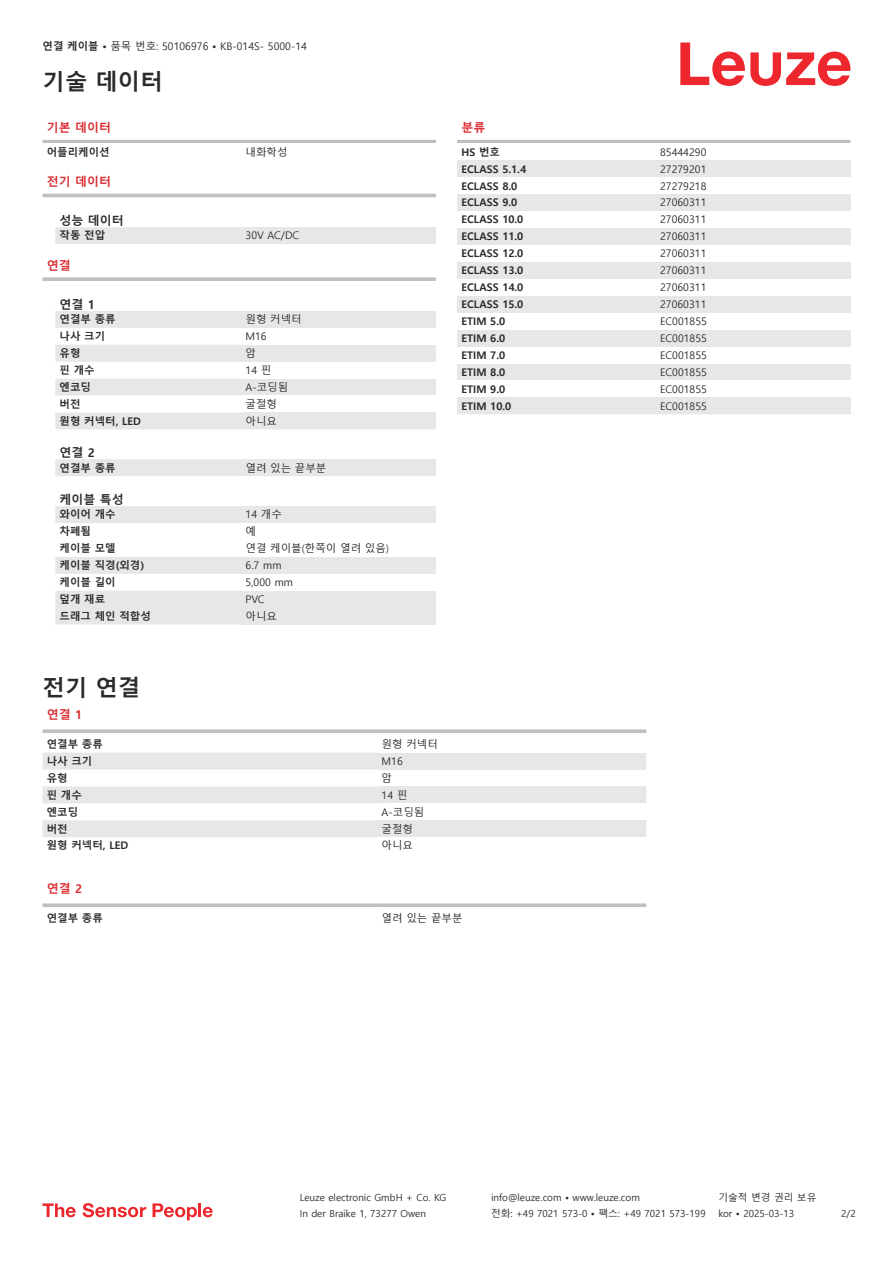
<style>
.page{position:relative;width:893px;height:1263px;background:#fff}
.page>*{position:absolute;margin:0;border:0;box-sizing:border-box;transform-origin:0 0}
.t1{font:700 22.5px "Malgun Gothic";color:#2b292a}
.t2{font:700 12px "Malgun Gothic";color:#db2a30}
.t3{font:700 12px "Malgun Gothic";color:#2b292a}
.t4{font:10.5px "Malgun Gothic";color:#2b292a}
.t5{font:700 10.5px "Malgun Gothic";color:#2b292a}
.t6{font:9.75px "Malgun Gothic";color:#2b292a}
.s1{font-weight:700}
</style>
<div class="page">
<svg style="left:680px;top:43px;width:170px;height:43px"></svg>
<svg style="left:55px;top:227px;width:187px;height:398px"></svg>
<hr style="left:43px;top:140px;width:393px;height:3px;background:#bdbfc1">
<hr style="left:43px;top:194px;width:393px;height:3px;background:#bdbfc1">
<div style="left:242px;top:227px;width:194px;height:17px;background:#e6e7e9"></div>
<div style="left:43px;top:261px;width:393px;height:18px;background:#fff"></div>
<svg style="left:43px;top:277px;width:393px;height:4px;background:#c3c5c7"></svg>
<div style="left:242px;top:311px;width:194px;height:17px;background:#e6e7e9"></div>
<div style="left:242px;top:345px;width:194px;height:17px;background:#e6e7e9"></div>
<div style="left:242px;top:379px;width:194px;height:16px;background:#e6e7e9"></div>
<div style="left:242px;top:412px;width:194px;height:17px;background:#e6e7e9"></div>
<div style="left:242px;top:459px;width:194px;height:17px;background:#e6e7e9"></div>
<div style="left:242px;top:506px;width:194px;height:17px;background:#e6e7e9"></div>
<div style="left:242px;top:557px;width:194px;height:17px;background:#e6e7e9"></div>
<div style="left:242px;top:591px;width:194px;height:17px;background:#e6e7e9"></div>
<div style="left:242px;top:608px;width:194px;height:17px;background:#e6e7e9"></div>
<svg style="left:43px;top:753px;width:335px;height:84px;fill:#e6e7e9"></svg>
<svg style="left:43px;top:729px;width:335px;height:4px"></svg>
<svg style="left:378px;top:729px;width:268px;height:4px"></svg>
<div style="left:378px;top:753px;width:268px;height:16px;background:#e6e7e9"></div>
<div style="left:378px;top:786px;width:268px;height:17px;background:#e6e7e9"></div>
<div style="left:378px;top:820px;width:268px;height:17px;background:#e6e7e9"></div>
<svg style="left:43px;top:903px;width:335px;height:4px"></svg>
<svg style="left:378px;top:903px;width:268px;height:4px"></svg>
<hr style="left:457px;top:140px;width:393px;height:3px;background:#bdbfc1">
<div style="left:457px;top:160px;width:200px;height:17px;background:#e6e7e9"></div>
<div style="left:657px;top:160px;width:193px;height:17px;background:#e6e7e9"></div>
<div style="left:457px;top:194px;width:200px;height:17px;background:#e6e7e9"></div>
<div style="left:657px;top:194px;width:193px;height:17px;background:#e6e7e9"></div>
<div style="left:457px;top:228px;width:200px;height:17px;background:#e6e7e9"></div>
<div style="left:657px;top:228px;width:193px;height:17px;background:#e6e7e9"></div>
<div style="left:457px;top:262px;width:200px;height:17px;background:#e6e7e9"></div>
<div style="left:657px;top:262px;width:193px;height:17px;background:#e6e7e9"></div>
<div style="left:457px;top:296px;width:200px;height:17px;background:#e6e7e9"></div>
<div style="left:657px;top:296px;width:193px;height:17px;background:#e6e7e9"></div>
<div style="left:457px;top:330px;width:200px;height:17px;background:#e6e7e9"></div>
<div style="left:657px;top:330px;width:193px;height:17px;background:#e6e7e9"></div>
<div style="left:457px;top:364px;width:200px;height:16px;background:#e6e7e9"></div>
<div style="left:657px;top:364px;width:193px;height:16px;background:#e6e7e9"></div>
<div style="left:457px;top:397px;width:200px;height:17px;background:#e6e7e9"></div>
<div style="left:657px;top:397px;width:193px;height:17px;background:#e6e7e9"></div>
<svg style="left:43px;top:1203px;width:33px;height:14px"></svg>
<svg style="left:83px;top:1203px;width:63px;height:14px"></svg>
<svg style="left:153px;top:1203px;width:44px;height:17px"></svg>
<hr style="left:198px;top:1203px;width:3px;height:14px;background:#ed272d">
<svg style="left:203px;top:1207px;width:10px;height:10px"></svg>
<p class="t4" style="left:43px;top:41px;width:266px"><span class="s1">연결 케이블 •</span> 품목 번호: 50106976 <span class="s1">•</span> KB-014S- 5000-14</p>
<h1 class="t1" style="left:43px;top:69px;width:122px">기술 데이터</h1>
<p class="t2" style="left:47px;top:121px;width:66px">기본 데이터</p>
<p class="t5" style="left:47px;top:146px;width:64px">어플리케이션</p>
<p class="t4" style="left:246px;top:146px;width:43px">내화학성</p>
<p class="t2" style="left:47px;top:175px;width:66px">전기 데이터</p>
<p class="t3" style="left:60px;top:214px;width:66px">성능 데이터</p>
<p class="t5" style="left:60px;top:229px;width:47px">작동 전압</p>
<p class="t4" style="left:246px;top:230px;width:55px">30V AC/DC</p>
<p class="t2" style="left:47px;top:258px;width:25px">연결</p>
<p class="t3" style="left:60px;top:297px;width:37px">연결 1</p>
<p class="t5" style="left:60px;top:313px;width:58px">연결부 종류</p>
<p class="t4" style="left:246px;top:313px;width:58px">원형 커넥터</p>
<p class="t5" style="left:60px;top:330px;width:47px">나사 크기</p>
<p class="t4" style="left:246px;top:330px;width:23px">M16</p>
<p class="t5" style="left:60px;top:347px;width:22px">유형</p>
<p class="t4" style="left:246px;top:347px;width:12px">암</p>
<p class="t5" style="left:60px;top:364px;width:37px">핀 개수</p>
<p class="t4" style="left:246px;top:364px;width:27px">14 핀</p>
<p class="t5" style="left:60px;top:381px;width:33px">엔코딩</p>
<p class="t4" style="left:246px;top:381px;width:44px">A-코딩됨</p>
<p class="t5" style="left:60px;top:398px;width:22px">버전</p>
<p class="t4" style="left:246px;top:398px;width:33px">굴절형</p>
<p class="t5" style="left:60px;top:415px;width:83px">원형 커넥터, LED</p>
<p class="t4" style="left:246px;top:415px;width:33px">아니요</p>
<p class="t3" style="left:60px;top:446px;width:37px">연결 2</p>
<p class="t5" style="left:60px;top:461px;width:58px">연결부 종류</p>
<p class="t4" style="left:246px;top:462px;width:82px">열려 있는 끝부분</p>
<p class="t3" style="left:60px;top:492px;width:66px">케이블 특성</p>
<p class="t5" style="left:60px;top:508px;width:58px">와이어 개수</p>
<p class="t4" style="left:246px;top:509px;width:38px">14 개수</p>
<p class="t5" style="left:60px;top:525px;width:33px">차폐됨</p>
<p class="t4" style="left:246px;top:525px;width:12px">예</p>
<p class="t5" style="left:60px;top:542px;width:58px">케이블 모델</p>
<p class="t4" style="left:246px;top:542px;width:145px">연결 케이블(한쪽이 열려 있음)</p>
<p class="t5" style="left:60px;top:559px;width:86px">케이블 직경(외경)</p>
<p class="t4" style="left:246px;top:559px;width:38px">6.7 mm</p>
<p class="t5" style="left:60px;top:576px;width:58px">케이블 길이</p>
<p class="t4" style="left:246px;top:576px;width:49px">5,000 mm</p>
<p class="t5" style="left:60px;top:593px;width:47px">덮개 재료</p>
<p class="t4" style="left:246px;top:593px;width:21px">PVC</p>
<p class="t5" style="left:60px;top:610px;width:93px">드래그 체인 적합성</p>
<p class="t4" style="left:246px;top:610px;width:33px">아니요</p>
<p class="t2" style="left:461px;top:121px;width:25px">분류</p>
<p class="t5" style="left:461px;top:146px;width:40px">HS 번호</p>
<p class="t4" style="left:660px;top:146px;width:48px">85444290</p>
<p class="t5" style="left:461px;top:163px;width:66px">ECLASS 5.1.4</p>
<p class="t4" style="left:660px;top:163px;width:48px">27279201</p>
<p class="t5" style="left:461px;top:179px;width:57px">ECLASS 8.0</p>
<p class="t4" style="left:660px;top:180px;width:48px">27279218</p>
<p class="t5" style="left:461px;top:196px;width:57px">ECLASS 9.0</p>
<p class="t4" style="left:660px;top:197px;width:48px">27060311</p>
<p class="t5" style="left:461px;top:213px;width:63px">ECLASS 10.0</p>
<p class="t4" style="left:660px;top:214px;width:48px">27060311</p>
<p class="t5" style="left:461px;top:230px;width:63px">ECLASS 11.0</p>
<p class="t4" style="left:660px;top:231px;width:48px">27060311</p>
<p class="t5" style="left:461px;top:247px;width:63px">ECLASS 12.0</p>
<p class="t4" style="left:660px;top:247px;width:48px">27060311</p>
<p class="t5" style="left:461px;top:264px;width:63px">ECLASS 13.0</p>
<p class="t4" style="left:660px;top:264px;width:48px">27060311</p>
<p class="t5" style="left:461px;top:281px;width:63px">ECLASS 14.0</p>
<p class="t4" style="left:660px;top:281px;width:48px">27060311</p>
<p class="t5" style="left:461px;top:298px;width:63px">ECLASS 15.0</p>
<p class="t4" style="left:660px;top:298px;width:48px">27060311</p>
<p class="t5" style="left:461px;top:315px;width:45px">ETIM 5.0</p>
<p class="t4" style="left:660px;top:315px;width:48px">EC001855</p>
<p class="t5" style="left:461px;top:332px;width:45px">ETIM 6.0</p>
<p class="t4" style="left:660px;top:332px;width:48px">EC001855</p>
<p class="t5" style="left:461px;top:349px;width:45px">ETIM 7.0</p>
<p class="t4" style="left:660px;top:349px;width:48px">EC001855</p>
<p class="t5" style="left:461px;top:366px;width:45px">ETIM 8.0</p>
<p class="t4" style="left:660px;top:366px;width:48px">EC001855</p>
<p class="t5" style="left:461px;top:383px;width:45px">ETIM 9.0</p>
<p class="t4" style="left:660px;top:383px;width:48px">EC001855</p>
<p class="t5" style="left:461px;top:400px;width:51px">ETIM 10.0</p>
<p class="t4" style="left:660px;top:400px;width:48px">EC001855</p>
<h1 class="t1" style="left:43px;top:674px;width:99px">전기 연결</h1>
<p class="t2" style="left:47px;top:707px;width:37px">연결 1</p>
<p class="t5" style="left:47px;top:738px;width:58px">연결부 종류</p>
<p class="t4" style="left:382px;top:738px;width:58px">원형 커넥터</p>
<p class="t5" style="left:47px;top:755px;width:47px">나사 크기</p>
<p class="t4" style="left:382px;top:755px;width:23px">M16</p>
<p class="t5" style="left:47px;top:772px;width:22px">유형</p>
<p class="t4" style="left:382px;top:772px;width:12px">암</p>
<p class="t5" style="left:47px;top:789px;width:37px">핀 개수</p>
<p class="t4" style="left:382px;top:789px;width:27px">14 핀</p>
<p class="t5" style="left:47px;top:805px;width:33px">엔코딩</p>
<p class="t4" style="left:382px;top:806px;width:44px">A-코딩됨</p>
<p class="t5" style="left:47px;top:822px;width:22px">버전</p>
<p class="t4" style="left:382px;top:823px;width:33px">굴절형</p>
<p class="t5" style="left:47px;top:839px;width:83px">원형 커넥터, LED</p>
<p class="t4" style="left:382px;top:840px;width:33px">아니요</p>
<p class="t2" style="left:47px;top:881px;width:37px">연결 2</p>
<p class="t5" style="left:47px;top:912px;width:58px">연결부 종류</p>
<p class="t4" style="left:382px;top:912px;width:82px">열려 있는 끝부분</p>
<p class="t6" style="left:300px;top:1192px;width:148px">Leuze electronic GmbH + Co. KG</p>
<p class="t6" style="left:491px;top:1192px;width:150px">info@leuze.com • www.leuze.com</p>
<p class="t6" style="left:718px;top:1192px;width:100px">기술적 변경 권리 보유</p>
<p class="t6" style="left:300px;top:1208px;width:128px">In der Braike 1, 73277 Owen</p>
<p class="t6" style="left:491px;top:1208px;width:216px">전화: +49 7021 573-0 • 팩스: +49 7021 573-199</p>
<p class="t6" style="left:718px;top:1208px;width:77px">kor • 2025-03-13</p>
<p class="t6" style="left:841px;top:1208px;width:16px">2/2</p>
</div>
